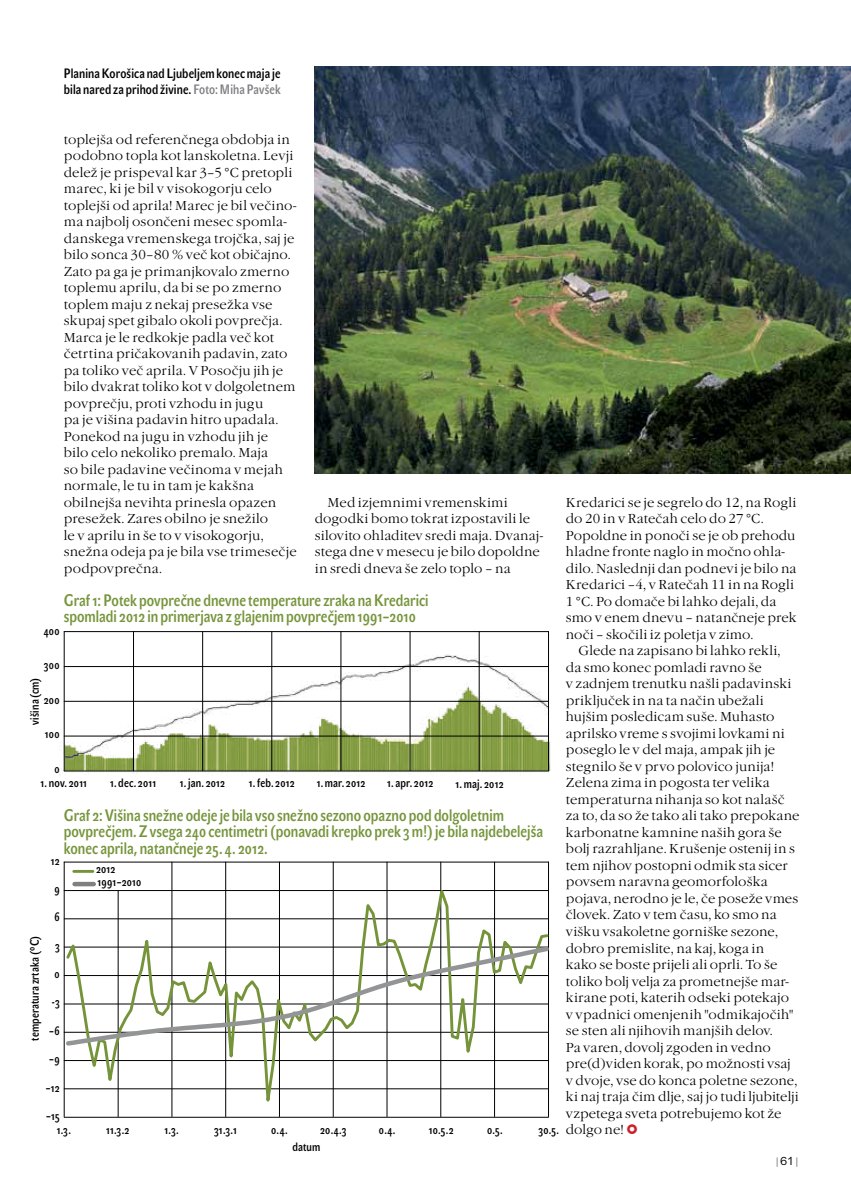
<style>
.page{position:relative;width:851px;height:1191px;background:#fff}
.page>*{position:absolute;margin:0;border:0;box-sizing:border-box;transform-origin:0 0}
.t1{font:16.5px/16.5px "STF John Sans Cond Med CE";letter-spacing:.005em;color:#75943a}
.t2{font:13.5px/16.5px "Garamond Itc TEE Ligh";letter-spacing:.005em;color:#000}
.t3{font:13.5px/16.5px "STF John Sans Cond Med CE";letter-spacing:.01em;color:#000}
.t4{font:12px/13.5px "STF John Sans Cond Med CE";letter-spacing:.015em;color:#000}
.t5{font:11.25px "Franklin Got Itc TEE";color:#808184}
.s1{color:#808184}
.s2{font-family:"Markacija";color:#cc2229}
.s3{font-size:12px;color:#000}
</style>
<div class="page">
<img style="left:59px;top:631px;width:492px;height:144px">
<img style="left:315px;top:67px;width:535px;height:407px">
<hr style="left:64px;top:861px;width:485px;height:1px;background:#000">
<hr style="left:64px;top:631px;width:485px;height:1px;background:#000">
<hr style="left:64px;top:770px;width:485px;height:1px;background:#000">
<hr style="left:64px;top:736px;width:485px;height:1px;background:#000">
<hr style="left:64px;top:701px;width:485px;height:1px;background:#000">
<hr style="left:64px;top:666px;width:485px;height:1px;background:#000">
<hr style="left:74px;top:870px;width:19px;height:3px;background:#75943a">
<hr style="left:64px;top:861px;width:1px;height:255px;background:#000">
<hr style="left:64px;top:631px;width:1px;height:140px;background:#000">
<hr style="left:548px;top:631px;width:1px;height:140px;background:#000">
<hr style="left:479px;top:631px;width:1px;height:140px;background:#000">
<hr style="left:410px;top:631px;width:1px;height:140px;background:#000">
<hr style="left:340px;top:631px;width:1px;height:140px;background:#000">
<hr style="left:271px;top:631px;width:1px;height:140px;background:#000">
<hr style="left:202px;top:631px;width:1px;height:140px;background:#000">
<hr style="left:133px;top:631px;width:1px;height:140px;background:#000">
<hr style="left:548px;top:861px;width:1px;height:255px;background:#000">
<hr style="left:494px;top:861px;width:1px;height:255px;background:#000">
<hr style="left:440px;top:861px;width:1px;height:255px;background:#000">
<hr style="left:386px;top:861px;width:1px;height:255px;background:#000">
<hr style="left:333px;top:861px;width:1px;height:255px;background:#000">
<hr style="left:279px;top:861px;width:1px;height:255px;background:#000">
<hr style="left:225px;top:861px;width:1px;height:255px;background:#000">
<hr style="left:172px;top:861px;width:1px;height:255px;background:#000">
<svg style="left:64px;top:880px;width:485px;height:238px"></svg>
<svg style="left:63px;top:943px;width:486px;height:105px"></svg>
<p class="t3" style="left:64px;top:65px;width:218px">Planina Korošica nad Ljubeljem konec maja je bila nared za prihod živine. <span class="s1">Foto: Miha Pavšek</span></p>
<p class="t2" style="left:64px;top:131px;width:234px">toplejša od referenčnega obdobja in podobno topla kot lanskoletna. Levji delež je prispeval kar 3–5 °C pretopli marec, ki je bil v visokogorju celo toplejši od aprila! Marec je bil večino&shy;ma najbolj osončeni mesec spomla&shy;danskega vremenskega trojčka, saj je bilo sonca 30–80 % več kot običajno.<br>Zato pa ga je primanjkovalo zmerno toplemu aprilu, da bi se po zmerno toplem maju z nekaj presežka vse skupaj spet gibalo okoli povprečja.<br>Marca je le redkokje padla več kot četrtina pričakovanih padavin, zato pa toliko več aprila. V Posočju jih je bilo dvakrat toliko kot v dolgoletnem povprečju, proti vzhodu in jugu<br>pa je višina padavin hitro upadala.<br>Ponekod na jugu in vzhodu jih je<br>bilo celo nekoliko premalo. Maja<br>so bile padavine večinoma v mejah normale, le tu in tam je kakšna obilnejša nevihta prinesla opazen presežek. Zares obilno je snežilo<br>le v aprilu in še to v visokogorju, snežna odeja pa je bila vse trimesečje podpovprečna.</p>
<p class="t2" style="left:315px;top:494px;width:230px;text-indent:13px">Med izjemnimi vremenskimi dogodki bomo tokrat izpostavili le silovito ohladitev sredi maja. Dvanaj&shy;stega dne v mesecu je bilo dopoldne in sredi dneva še zelo toplo – na</p>
<p class="t2" style="left:565px;top:494px;width:232px">Kredarici se je segrelo do 12, na Rogli do 20 in v Ratečah celo do 27 °C.<br>Popoldne in ponoči se je ob prehodu hladne fronte naglo in močno ohla&shy;dilo. Naslednji dan podnevi je bilo na Kredarici –4, v Ratečah 11 in na Rogli 1 °C. Po domače bi lahko dejali, da smo v enem dnevu – natančneje prek noči – skočili iz poletja v zimo.</p>
<p class="t2" style="left:565px;top:643px;width:235px;text-indent:13px">Glede na zapisano bi lahko rekli,<br>da smo konec pomladi ravno še<br>v zadnjem trenutku našli padavinski priključek in na ta način ubežali hujšim posledicam suše. Muhasto aprilsko vreme s svojimi lovkami ni poseglo le v del maja, ampak jih je stegnilo še v prvo polovico junija!<br>Zelena zima in pogosta ter velika temperaturna nihanja so kot nalašč za to, da so že tako ali tako prepokane karbonatne kamnine naših gora še bolj razrahljane. Krušenje ostenij in s tem njihov postopni odmik sta sicer povsem naravna geomorfološka pojava, nerodno je le, če poseže vmes človek. Zato v tem času, ko smo na višku vsakoletne gorniške sezone, dobro premislite, na kaj, koga in<br>kako se boste prijeli ali oprli. To še toliko bolj velja za prometnejše mar&shy;kirane poti, katerih odseki potekajo v vpadnici omenjenih "odmikajočih" se sten ali njihovih manjših delov.<br>Pa varen, dovolj zgoden in vedno pre(d)viden korak, po možnosti vsaj v dvoje, vse do konca poletne sezone, ki naj traja čim dlje, saj jo tudi ljubitelji vzpetega sveta potrebujemo kot že dolgo ne! <span class="s2">m</span></p>
<p class="t1" style="left:64px;top:592px;width:366px">Graf 1: Potek povprečne dnevne temperature zraka na Kredarici spomladi 2012 in primerjava z glajenim povprečjem 1991–2010</p>
<p class="t4" style="left:44px;top:624px;width:17px">400</p>
<p class="t4" style="left:44px;top:658px;width:17px">300</p>
<p class="t4" style="left:44px;top:693px;width:17px">200</p>
<p class="t4" style="left:45px;top:727px;width:16px">100</p>
<p class="t4" style="left:54px;top:762px;width:7px">0</p>
<p class="t4" style="left:28px;top:724px;width:48px;rotate:-90deg">višina (cm)</p>
<p class="t4" style="left:110px;top:776px;width:48px">1. dec. 2011</p>
<p class="t4" style="left:180px;top:776px;width:47px">1. jan. 2012</p>
<p class="t4" style="left:249px;top:776px;width:47px">1. feb. 2012</p>
<p class="t4" style="left:316px;top:776px;width:50px">1. mar. 2012</p>
<p class="t4" style="left:387px;top:776px;width:48px">1. apr. 2012</p>
<p class="t4" style="left:455px;top:776px;width:49px">1. maj. 2012</p>
<p class="t4" style="left:41px;top:776px;width:48px">1. nov. 2011</p>
<p class="t1" style="left:64px;top:806px;width:481px">Graf 2: Višina snežne odeje je bila vso snežno sezono opazno pod dolgoletnim povprečjem. Z vsega 240 centimetri (ponavadi krepko prek 3 m!) je bila najdebelejša konec aprila, natančneje 25. 4. 2012.</p>
<p class="t4" style="left:51px;top:854px;width:10px">12</p>
<p class="t4" style="left:54px;top:882px;width:7px">9</p>
<p class="t4" style="left:54px;top:910px;width:7px">6</p>
<p class="t4" style="left:55px;top:939px;width:6px">3</p>
<p class="t4" style="left:54px;top:967px;width:7px">0</p>
<p class="t4" style="left:52px;top:995px;width:9px">-3</p>
<p class="t4" style="left:49px;top:1024px;width:12px">–6</p>
<p class="t4" style="left:49px;top:1052px;width:12px">–9</p>
<p class="t4" style="left:46px;top:1080px;width:15px">–12</p>
<p class="t4" style="left:46px;top:1109px;width:15px">–15</p>
<p class="t4" style="left:96px;top:862px;width:47px">2012<br>1991–2010</p>
<p class="t4" style="left:28px;top:1040px;width:107px;rotate:-90deg">temperatura zrtaka (°C)</p>
<p class="t4" style="left:57px;top:1122px;width:16px">1.3.</p>
<p class="t4" style="left:106px;top:1122px;width:25px">11.3.2</p>
<p class="t4" style="left:164px;top:1122px;width:16px">1.3.</p>
<p class="t4" style="left:214px;top:1122px;width:24px">31.3.1</p>
<p class="t4" style="left:271px;top:1122px;width:18px">0.4.</p>
<p class="t4" style="left:320px;top:1122px;width:28px">20.4.3</p>
<p class="t4" style="left:379px;top:1122px;width:18px">0.4.</p>
<p class="t4" style="left:428px;top:1122px;width:26px">10.5.2</p>
<p class="t4" style="left:487px;top:1123px;width:17px">0.5.</p>
<p class="t4" style="left:538px;top:1123px;width:22px">30.5.</p>
<p class="t4" style="left:292px;top:1139px;width:29px">datum</p>
<p class="t5" style="left:774px;top:1154px;width:27px">|<span class="s3">61</span>|</p>
</div>
